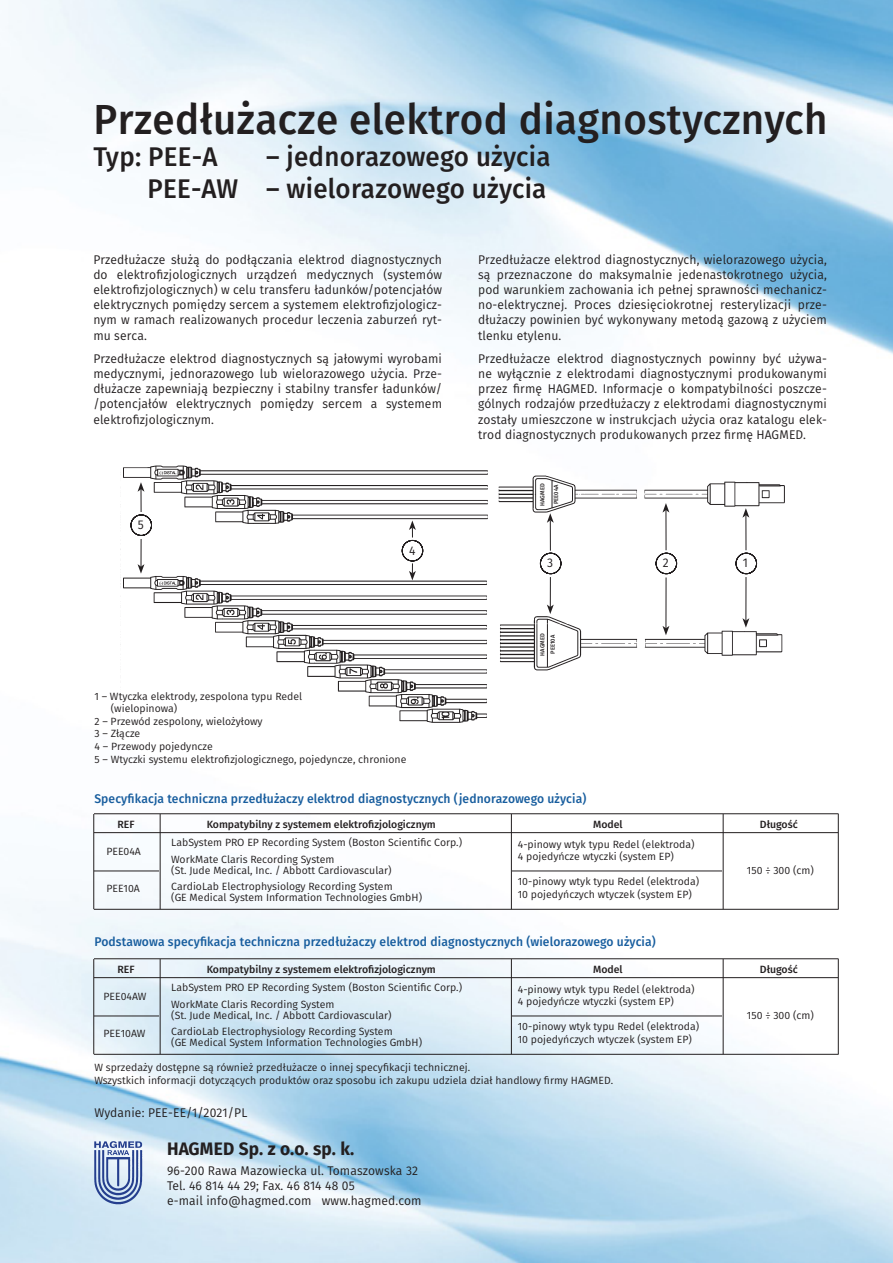
<style>
.page{position:relative;width:893px;height:1263px;background:#fff}
.page>*{position:absolute;margin:0;border:0;box-sizing:border-box;transform-origin:0 0}
.naglowek_big{font:500 42px "Fira Sans";letter-spacing:.01em;color:#231f20;scale:.96 1}
.Naglowek_-_2{font:500 27px "Fira Sans";letter-spacing:.01em;color:#231f20;scale:.96 1}
.TXT_PODSTAWOWY{font:700 18px "Fira Sans";letter-spacing:.01em;color:#231f20;scale:.96 1}
.TXT_PODSTAWOWY-2{font:12.6px/15.1px "Fira Sans";letter-spacing:.01em;color:#231f20;text-align:justify;scale:.96 1}
.link_-_2{font:500 12.6px "Fira Sans";letter-spacing:.01em;color:#175d9e;scale:.96 1}
.tabela_-_2{font:10.5px/12.6px "Fira Sans";color:#231f20}
.tabela_-_2-2{font:500 10.5px "Fira Sans";color:#231f20}
.TXT_PODSTAWOWY-3{font:500 6px "Fira Sans";letter-spacing:.01em;color:#231f20;scale:.96 1}
</style>
<div class="page">
<img style="left:0;top:0;width:893px;height:1263px">
<img style="left:89px;top:1133px;width:58px;height:77px">
<hr style="left:94px;top:832px;width:744px;height:1px;background:#231f20">
<hr style="left:94px;top:977px;width:744px;height:1px;background:#231f20">
<hr style="left:94px;top:813px;width:744px;height:1px;background:#231f20">
<hr style="left:94px;top:958px;width:744px;height:1px;background:#231f20">
<hr style="left:94px;top:871px;width:65px;height:1px;background:#231f20">
<hr style="left:512px;top:871px;width:210px;height:1px;background:#231f20">
<hr style="left:94px;top:1016px;width:65px;height:1px;background:#231f20">
<hr style="left:512px;top:1016px;width:210px;height:1px;background:#231f20">
<hr style="left:94px;top:909px;width:744px;height:1px;background:#231f20">
<hr style="left:94px;top:1054px;width:744px;height:1px;background:#231f20">
<hr style="left:93px;top:814px;width:1px;height:95px;background:#231f20">
<hr style="left:93px;top:959px;width:1px;height:95px;background:#231f20">
<hr style="left:160px;top:814px;width:1px;height:95px;background:#231f20">
<hr style="left:160px;top:959px;width:1px;height:95px;background:#231f20">
<hr style="left:511px;top:814px;width:1px;height:95px;background:#231f20">
<hr style="left:511px;top:959px;width:1px;height:95px;background:#231f20">
<hr style="left:723px;top:814px;width:1px;height:95px;background:#231f20">
<hr style="left:723px;top:959px;width:1px;height:95px;background:#231f20">
<hr style="left:838px;top:814px;width:1px;height:95px;background:#231f20">
<hr style="left:838px;top:959px;width:1px;height:95px;background:#231f20">
<img style="left:113px;top:441px;width:681px;height:129px">
<img style="left:113px;top:570px;width:681px;height:156px">
<p class="naglowek_big" style="left:94px;top:89px;width:766px">Przedłużacze elektrod diagnostycznych</p>
<p class="Naglowek_-_2" style="left:94px;top:138px;width:131px">Typ: PEE-A</p>
<p class="Naglowek_-_2" style="left:266px;top:138px;width:298px">– jednorazowego użycia</p>
<p class="Naglowek_-_2" style="left:147px;top:170px;width:417px">PEE-AW – wielorazowego użycia</p>
<p class="TXT_PODSTAWOWY-2" style="left:93px;top:252px;width:365px">Przedłużacze służą do podłączania elektrod diagnostycznych do elektrofizjologicznych urządzeń medycznych (systemów elektrofizjologicznych) w celu transferu ładunków/potencjałów elektrycznych pomiędzy sercem a systemem elektrofizjologicz&shy;nym w ramach realizowanych procedur leczenia zaburzeń ryt&shy;mu serca.</p>
<p class="TXT_PODSTAWOWY-2" style="left:93px;top:351px;width:365px">Przedłużacze elektrod diagnostycznych są jałowymi wyrobami medycznymi, jednorazowego lub wielorazowego użycia. Prze&shy;dłużacze zapewniają bezpieczny i stabilny transfer ładunków/ /potencjałów elektrycznych pomiędzy sercem a systemem elektrofizjologicznym.</p>
<p class="TXT_PODSTAWOWY-2" style="left:138px;top:517px;width:8px">5</p>
<p class="TXT_PODSTAWOWY-2" style="left:409px;top:543px;width:8px">4</p>
<p class="tabela_-_2" style="left:111px;top:690px;width:193px;text-indent:-16px">1 – Wtyczka elektrody, zespolona typu Redel (wielopinowa)</p>
<p class="tabela_-_2" style="left:94px;top:715px;width:170px">2 – Przewód zespolony, wielożyłowy</p>
<p class="tabela_-_2" style="left:94px;top:727px;width:47px">3 – Złącze</p>
<p class="tabela_-_2" style="left:94px;top:740px;width:120px">4 – Przewody pojedyncze</p>
<p class="tabela_-_2" style="left:94px;top:753px;width:314px">5 – Wtyczki systemu elektrofizjologicznego, pojedyncze, chronione</p>
<p class="TXT_PODSTAWOWY-2" style="left:478px;top:252px;width:365px">Przedłużacze elektrod diagnostycznych, wielorazowego użycia, są przeznaczone do maksymalnie jedenastokrotnego użycia, pod warunkiem zachowania ich pełnej sprawności mechanicz&shy;no-elektrycznej. Proces dziesięciokrotnej resterylizacji prze&shy;dłużaczy powinien być wykonywany metodą gazową z użyciem tlenku etylenu.</p>
<p class="TXT_PODSTAWOWY-2" style="left:478px;top:351px;width:365px">Przedłużacze elektrod diagnostycznych powinny być używa&shy;ne wyłącznie z elektrodami diagnostycznymi produkowanymi przez firmę HAGMED. Informacje o kompatybilności poszcze&shy;gólnych rodzajów przedłużaczy z elektrodami diagnostycznymi zostały umieszczone w instrukcjach użycia oraz katalogu elek&shy;trod diagnostycznych produkowanych przez firmę HAGMED.</p>
<p class="TXT_PODSTAWOWY-3" style="left:538px;top:506px;width:25px;rotate:-90deg">HAGMED</p>
<p class="TXT_PODSTAWOWY-3" style="left:552px;top:504px;width:22px;rotate:-90deg">PEE04A</p>
<p class="TXT_PODSTAWOWY-2" style="left:547px;top:555px;width:8px">3</p>
<p class="TXT_PODSTAWOWY-2" style="left:663px;top:555px;width:8px">2</p>
<p class="TXT_PODSTAWOWY-2" style="left:743px;top:555px;width:7px">1</p>
<p class="TXT_PODSTAWOWY-3" style="left:538px;top:655px;width:25px;rotate:-90deg">HAGMED</p>
<p class="TXT_PODSTAWOWY-3" style="left:548px;top:654px;width:21px;rotate:-90deg">PEE10A</p>
<p class="link_-_2" style="left:94px;top:789px;width:514px">Specyfikacja techniczna przedłużaczy elektrod diagnostycznych (jednorazowego użycia)</p>
<p class="tabela_-_2-2" style="left:118px;top:817px;width:19px">REF</p>
<p class="tabela_-_2-2" style="left:207px;top:817px;width:231px">Kompatybilny z systemem elektrofizjologicznym</p>
<p class="tabela_-_2-2" style="left:593px;top:817px;width:31px">Model</p>
<p class="tabela_-_2-2" style="left:760px;top:817px;width:39px">Długość</p>
<p class="tabela_-_2" style="left:106px;top:845px;width:36px">PEE04A</p>
<p class="tabela_-_2" style="left:171px;top:836px;width:292px">LabSystem PRO EP Recording System (Boston Scientific Corp.)</p>
<p class="tabela_-_2" style="left:518px;top:838px;width:178px">4-pinowy wtyk typu Redel (elektroda)</p>
<p class="tabela_-_2" style="left:171px;top:853px;width:165px">WorkMate Claris Recording System</p>
<p class="tabela_-_2" style="left:518px;top:850px;width:158px">4 pojedyńcze wtyczki (system EP)</p>
<p class="tabela_-_2" style="left:747px;top:863px;width:68px">150 ÷ 300 (cm)</p>
<p class="tabela_-_2" style="left:171px;top:864px;width:222px">(St. Jude Medical, Inc. / Abbott Cardiovascular)</p>
<p class="tabela_-_2" style="left:518px;top:875px;width:183px">10-pinowy wtyk typu Redel (elektroda)</p>
<p class="tabela_-_2" style="left:171px;top:880px;width:223px">CardioLab Electrophysiology Recording System</p>
<p class="tabela_-_2" style="left:106px;top:882px;width:35px">PEE10A</p>
<p class="tabela_-_2" style="left:518px;top:887px;width:176px">10 pojedyńczych wtyczek (system EP)</p>
<p class="tabela_-_2" style="left:171px;top:891px;width:252px">(GE Medical System Information Technologies GmbH)</p>
<p class="link_-_2" style="left:94px;top:933px;width:586px">Podstawowa specyfikacja techniczna przedłużaczy elektrod diagnostycznych (wielorazowego użycia)</p>
<p class="tabela_-_2-2" style="left:118px;top:962px;width:19px">REF</p>
<p class="tabela_-_2-2" style="left:207px;top:962px;width:231px">Kompatybilny z systemem elektrofizjologicznym</p>
<p class="tabela_-_2-2" style="left:593px;top:962px;width:31px">Model</p>
<p class="tabela_-_2-2" style="left:760px;top:962px;width:39px">Długość</p>
<p class="tabela_-_2" style="left:104px;top:990px;width:44px">PEE04AW</p>
<p class="tabela_-_2" style="left:171px;top:981px;width:292px">LabSystem PRO EP Recording System (Boston Scientific Corp.)</p>
<p class="tabela_-_2" style="left:518px;top:983px;width:178px">4-pinowy wtyk typu Redel (elektroda)</p>
<p class="tabela_-_2" style="left:171px;top:998px;width:165px">WorkMate Claris Recording System</p>
<p class="tabela_-_2" style="left:518px;top:995px;width:158px">4 pojedyńcze wtyczki (system EP)</p>
<p class="tabela_-_2" style="left:747px;top:1008px;width:68px">150 ÷ 300 (cm)</p>
<p class="tabela_-_2" style="left:171px;top:1009px;width:222px">(St. Jude Medical, Inc. / Abbott Cardiovascular)</p>
<p class="tabela_-_2" style="left:518px;top:1020px;width:183px">10-pinowy wtyk typu Redel (elektroda)</p>
<p class="tabela_-_2" style="left:171px;top:1025px;width:223px">CardioLab Electrophysiology Recording System</p>
<p class="tabela_-_2" style="left:104px;top:1027px;width:43px">PEE10AW</p>
<p class="tabela_-_2" style="left:518px;top:1032px;width:176px">10 pojedyńczych wtyczek (system EP)</p>
<p class="tabela_-_2" style="left:171px;top:1036px;width:252px">(GE Medical System Information Technologies GmbH)</p>
<p class="tabela_-_2" style="left:94px;top:1061px;width:520px">W sprzedaży dostępne są również przedłużacze o innej specyfikacji technicznej.<br>Wszystkich informacji dotyczących produktów oraz sposobu ich zakupu udziela dział handlowy firmy HAGMED.</p>
<p class="TXT_PODSTAWOWY-2" style="left:94px;top:1105px;width:161px">Wydanie: PEE-EE/1/2021/PL</p>
<p class="TXT_PODSTAWOWY" style="left:167px;top:1136px;width:197px">HAGMED Sp. z o.o. sp. k.</p>
<p class="TXT_PODSTAWOWY-2" style="left:167px;top:1163px;width:263px">96-200 Rawa Mazowiecka ul. Tomaszowska 32</p>
<p class="TXT_PODSTAWOWY-2" style="left:167px;top:1178px;width:197px">Tel. 46 814 44 29; Fax. 46 814 48 05</p>
<p class="TXT_PODSTAWOWY-2" style="left:167px;top:1193px;width:267px">e-mail info@hagmed.com www.hagmed.com</p>
</div>
